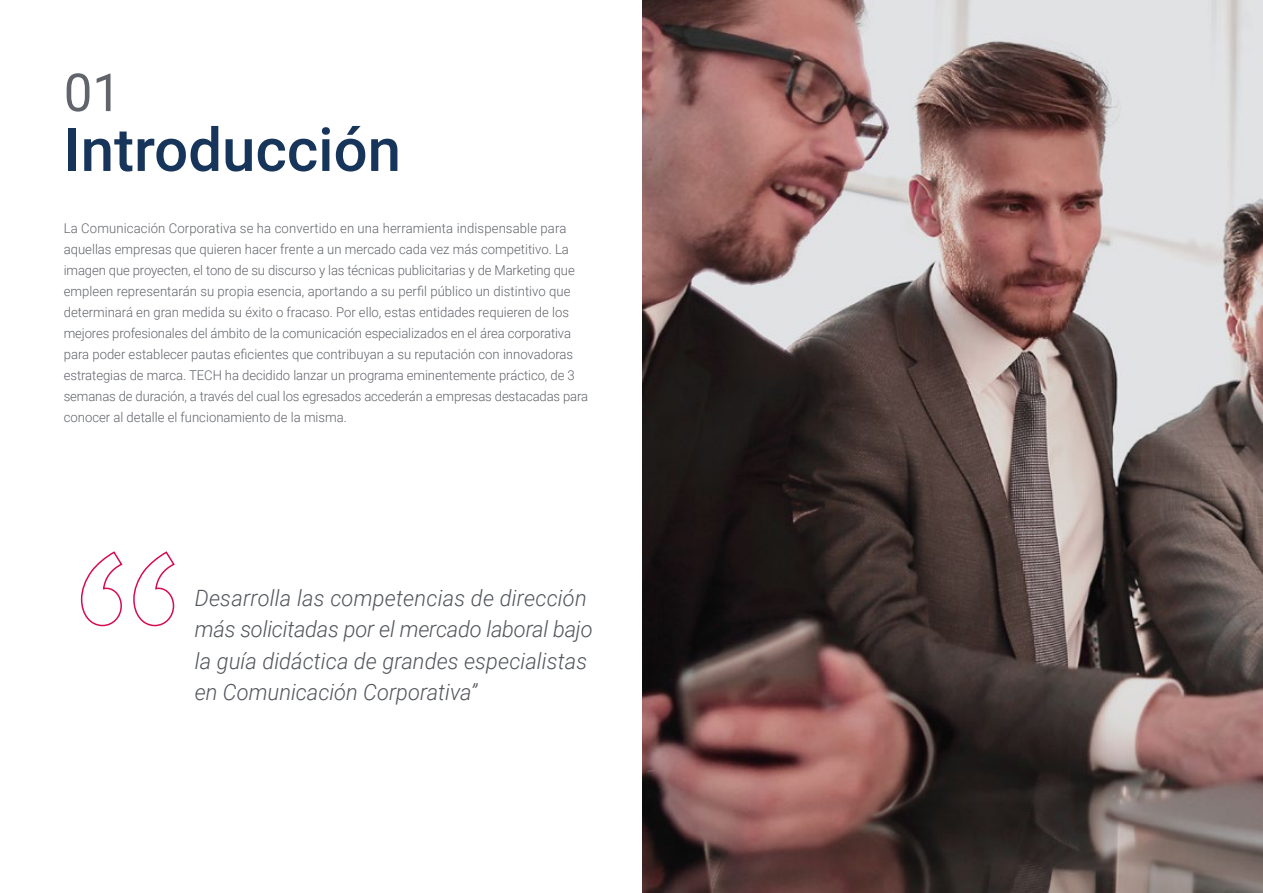
<style>
.page{position:relative;width:1263px;height:893px;background:#fff}
.page>*{position:absolute;margin:0;border:0;box-sizing:border-box;transform-origin:0 0}
.t1{font:500 60px "Roboto";color:#17355b}
.t2{font:52.5px "Roboto";color:#61646a}
.t3{font:italic 300 22.5px/31.5px "Roboto";letter-spacing:.005em;color:#52555b}
.t4{font:300 13.5px/21px "Roboto";color:#61646a}
</style>
<div class="page">
<img style="left:642px;top:0;width:621px;height:893px">
<svg style="left:80px;top:551px;width:95px;height:76px"></svg>
<h2 class="t2" style="left:64px;top:56px;width:59px">01</h2>
<h1 class="t1" style="left:64px;top:108px;width:339px">Introducción</h1>
<p class="t4" style="left:64px;top:218px;width:526px">La Comunicación Corporativa se ha convertido en una herramienta indispensable para aquellas empresas que quieren hacer frente a un mercado cada vez más competitivo. La imagen que proyecten, el tono de su discurso y las técnicas publicitarias y de Marketing que empleen representarán su propia esencia, aportando a su perfil público un distintivo que determinará en gran medida su éxito o fracaso. Por ello, estas entidades requieren de los mejores profesionales del ámbito de la comunicación especializados en el área corporativa para poder establecer pautas eficientes que contribuyan a su reputación con innovadoras estrategias de marca. TECH ha decidido lanzar un programa eminentemente práctico, de 3 semanas de duración, a través del cual los egresados accederán a empresas destacadas para conocer al detalle el funcionamiento de la misma.</p>
<h3 class="t3" style="left:195px;top:581px;width:399px">Desarrolla las competencias de dirección más solicitadas por el mercado laboral bajo la guía didáctica de grandes especialistas en Comunicación Corporativa”</h3>
</div>
